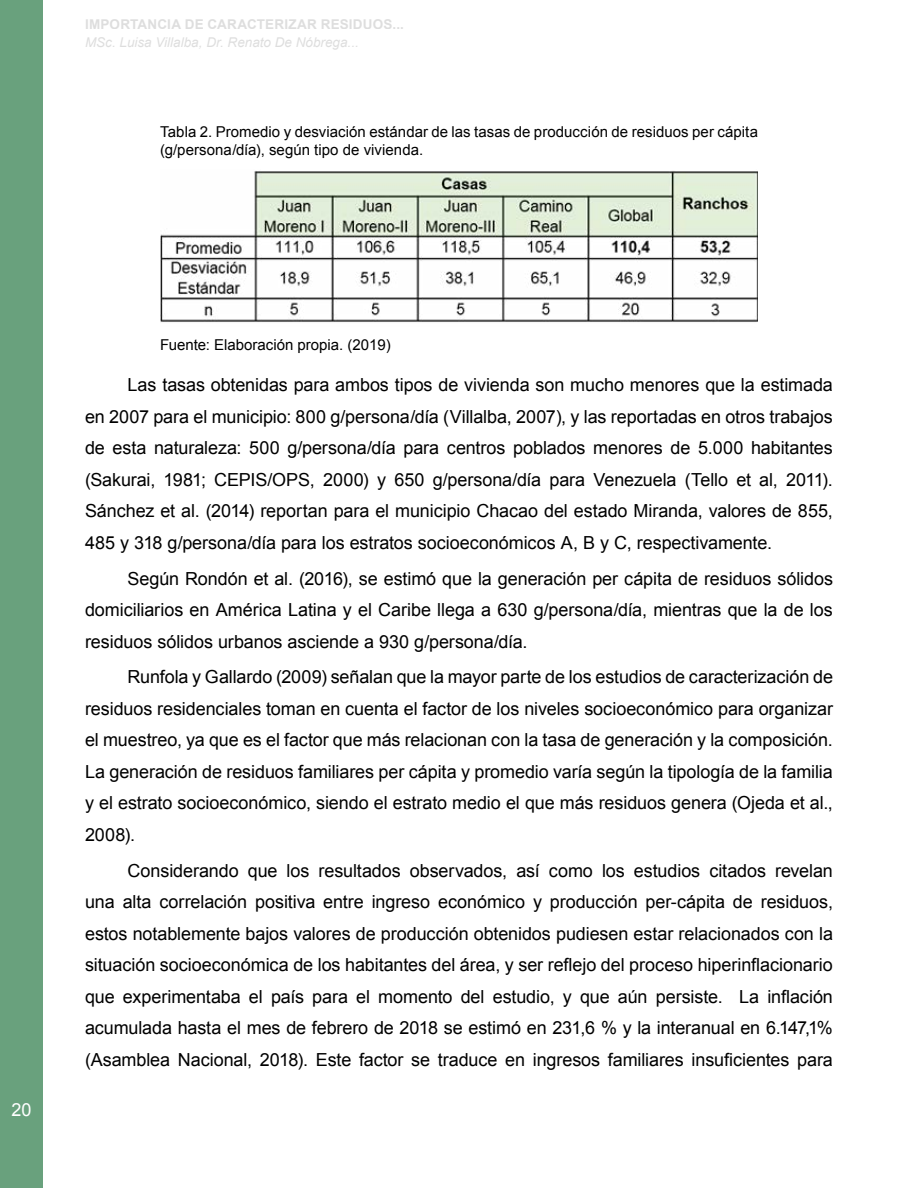
<style>
.page{position:relative;width:918px;height:1188px;background:#fff}
.page>*{position:absolute;margin:0;border:0;box-sizing:border-box;transform-origin:0 0}
.t1{font:18px/31.5px "Arial";letter-spacing:-.005em;color:#000;text-align:justify}
.t2{font:18px "Arial";color:#fff}
.t3{font:15px/18px "Arial";color:#000}
.t4{font:italic 13.5px "Arial";color:#dadada}
.t5{font:700 13.5px "Arial";letter-spacing:.015em;color:#dadada}
</style>
<div class="page">
<div style="left:0;top:0;width:43px;height:1188px;background:#69a17d"></div>
<img style="left:160px;top:171px;width:598px;height:151px">
<p class="t5" style="left:85px;top:14px;width:320px">IMPORTANCIA DE CARACTERIZAR RESIDUOS...</p>
<p class="t4" style="left:85px;top:34px;width:275px">MSc. Luisa Villalba, Dr. Renato De Nóbrega...</p>
<p class="t3" style="left:160px;top:123px;width:600px">Tabla 2. Promedio y desviación estándar de las tasas de producción de residuos per cápita (g/persona/día), según tipo de vivienda.</p>
<p class="t2" style="left:11px;top:1097px;width:22px">20</p>
<p class="t3" style="left:160px;top:335px;width:232px">Fuente: Elaboración propia. (2019)</p>
<p class="t1" style="left:85px;top:369px;width:749px;text-indent:43px">Las tasas obtenidas para ambos tipos de vivienda son mucho menores que la estimada en 2007 para el municipio: 800 g/persona/día (Villalba, 2007), y las reportadas en otros trabajos de esta naturaleza: 500 g/persona/día para centros poblados menores de 5.000 habitantes (Sakurai, 1981; CEPIS/OPS, 2000) y 650 g/persona/día para Venezuela (Tello et al, 2011).<br>Sánchez et al. (2014) reportan para el municipio Chacao del estado Miranda, valores de 855, 485 y 318 g/persona/día para los estratos socioeconómicos A, B y C, respectivamente.</p>
<p class="t1" style="left:85px;top:562px;width:749px;text-indent:43px">Según Rondón et al. (2016), se estimó que la generación per cápita de residuos sólidos domiciliarios en América Latina y el Caribe llega a 630 g/persona/día, mientras que la de los residuos sólidos urbanos asciende a 930 g/persona/día.</p>
<p class="t1" style="left:85px;top:661px;width:749px;text-indent:43px">Runfola y Gallardo (2009) señalan que la mayor parte de los estudios de caracterización de residuos residenciales toman en cuenta el factor de los niveles socioeconómico para organizar el muestreo, ya que es el factor que más relacionan con la tasa de generación y la composición.<br>La generación de residuos familiares per cápita y promedio varía según la tipología de la familia y el estrato socioeconómico, siendo el estrato medio el que más residuos genera (Ojeda et al., 2008).</p>
<p class="t1" style="left:85px;top:854px;width:749px;text-indent:43px">Considerando que los resultados observados, así como los estudios citados revelan una alta correlación positiva entre ingreso económico y producción per-cápita de residuos, estos notablemente bajos valores de producción obtenidos pudiesen estar relacionados con la situación socioeconómica de los habitantes del área, y ser reflejo del proceso hiperinflacionario que experimentaba el país para el momento del estudio, y que aún persiste. La inflación acumulada hasta el mes de febrero de 2018 se estimó en 231,6 % y la interanual en 6.147,1% (Asamblea Nacional, 2018). Este factor se traduce en ingresos familiares insuficientes para</p>
</div>
